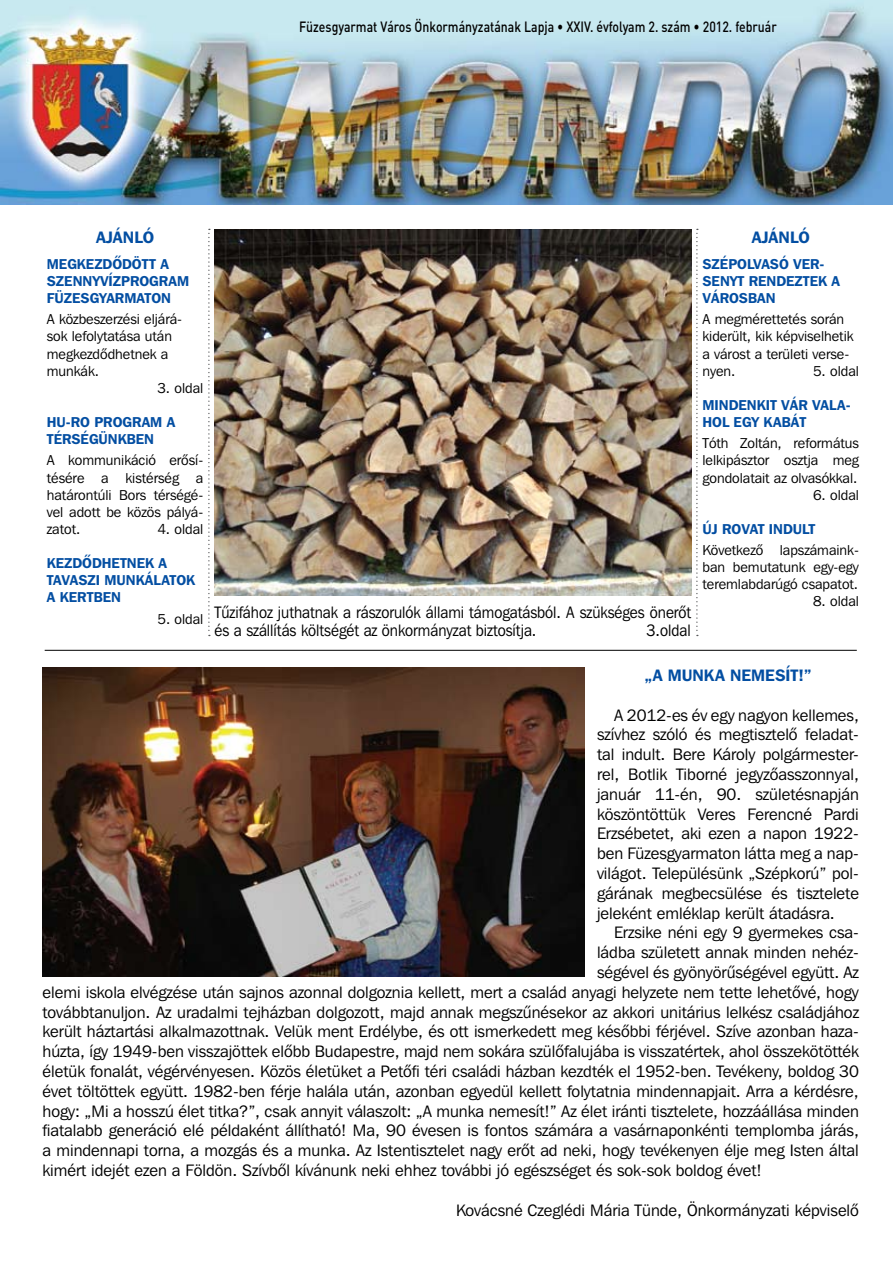
<style>
.page{position:relative;width:893px;height:1263px;background:#fff}
.page>*{position:absolute;margin:0;border:0;box-sizing:border-box;transform-origin:0 0}
.t1{font:16.5px/19.8px "Franklin Gothic Bk HU Book";color:#000;text-align:justify}
.t2{font:16.5px/18px "Franklin Gothic Bk HU Book";color:#000;scale:.92 1}
.t3{font:16.5px "Franklin Gothic Demi HU Demi";color:#034ea2}
.t4{font:500 14.7px "DIN";color:#000;scale:.83 1}
.t5{font:14.25px/17.1px "Franklin Gothic Bk HU Book";color:#000;text-align:justify}
.t6{font:14.25px/17.1px "Franklin Gothic Demi HU Demi";color:#034ea2}
</style>
<div class="page">
<img style="left:0;top:0;width:893px;height:204px">
<img style="left:214px;top:230px;width:477px;height:365px">
<hr style="left:45px;top:650px;width:812px;height:1px;background:#000">
<svg style="left:208px;top:229px;width:2px;height:407px"></svg>
<svg style="left:696px;top:229px;width:2px;height:407px"></svg>
<img style="left:43px;top:668px;width:541px;height:308px">
<p class="t4" style="left:299px;top:17px;width:577px">Füzesgyarmat Város Önkormányzatának Lapja • XXIV. évfolyam 2. szám • 2012. február</p>
<p class="t3" style="left:96px;top:226px;width:59px">AJÁNLÓ</p>
<p class="t6" style="left:47px;top:255px;width:144px">MEGKEZDÔDÖTT A<br>SZENNYVÍZPROGRAM<br>FÜZESGYARMATON</p>
<p class="t5" style="left:47px;top:311px;width:137px;text-align:left">A közbeszerzési eljárá&shy;sok lefolytatása után megkezdôdhetnek a munkák.</p>
<p class="t5" style="left:157px;top:379px;width:47px">3. oldal</p>
<p class="t6" style="left:47px;top:413px;width:130px">HU-RO PROGRAM A<br>TÉRSÉGÜNKBEN</p>
<p class="t5" style="left:47px;top:452px;width:158px">A kommunikáció erôsí&shy;tésére a kistérség a határontúli Bors térségé&shy;vel adott be közös pályá&shy;zatot.</p>
<p class="t5" style="left:157px;top:520px;width:47px">4. oldal</p>
<p class="t6" style="left:47px;top:554px;width:150px">KEZDÔDHETNEK A<br>TAVASZI MUNKÁLATOK<br>A KERTBEN</p>
<p class="t5" style="left:157px;top:610px;width:47px">5. oldal</p>
<p class="t2" style="left:214px;top:603px;width:520px">Tûzifához juthatnak a rászorulók állami támogatásból. A szükséges önerôt és a szállítás költségét az önkormányzat biztosítja.</p>
<p class="t2" style="left:646px;top:621px;width:50px">3.oldal</p>
<p class="t3" style="left:752px;top:226px;width:59px">AJÁNLÓ</p>
<p class="t6" style="left:702px;top:255px;width:139px">SZÉPOLVASÓ VER-<br>SENYT RENDEZTEK A<br>VÁROSBAN</p>
<p class="t5" style="left:702px;top:311px;width:153px;text-align:left">A megmérettetés során kiderült, kik képviselhetik a várost a területi verse&shy;nyen.</p>
<p class="t5" style="left:813px;top:362px;width:47px">5. oldal</p>
<p class="t6" style="left:702px;top:396px;width:150px">MINDENKIT VÁR VALA-<br>HOL EGY KABÁT</p>
<p class="t5" style="left:702px;top:435px;width:158px">Tóth Zoltán, református lelkipásztor osztja meg gondolatait az olvasókkal.</p>
<p class="t5" style="left:813px;top:486px;width:47px">6. oldal</p>
<p class="t6" style="left:702px;top:520px;width:114px">ÚJ ROVAT INDULT</p>
<p class="t5" style="left:702px;top:541px;width:158px">Következô lapszámaink&shy;ban bemutatunk egy-egy teremlabdarúgó csapatot.</p>
<p class="t5" style="left:813px;top:593px;width:47px">8. oldal</p>
<p class="t3" style="left:645px;top:665px;width:168px">„A MUNKA NEMESÍT!”</p>
<p class="t1" style="left:597px;top:705px;width:263px;text-indent:17px">A 2012-es év egy nagyon kellemes, szívhez szóló és megtisztelô feladat&shy;tal indult. Bere Károly polgármester&shy;rel, Botlik Tiborné jegyzôasszonnyal, január 11-én, 90. születésnapján köszöntöttük Veres Ferencné Pardi Erzsébetet, aki ezen a napon 1922- ben Füzesgyarmaton látta meg a nap&shy;világot. Településünk „Szépkorú” pol&shy;gárának megbecsülése és tisztelete jeleként emléklap került átadásra.</p>
<p class="t1" style="left:614px;top:922px;width:246px">Erzsike néni egy 9 gyermekes csa-</p>
<p class="t1" style="left:597px;top:942px;width:263px">ládba született annak minden nehéz-</p>
<p class="t1" style="left:597px;top:962px;width:263px">ségével és gyönyörûségével együtt. Az</p>
<p class="t1" style="left:43px;top:982px;width:818px">elemi iskola elvégzése után sajnos azonnal dolgoznia kellett, mert a család anyagi helyzete nem tette lehetôvé, hogy</p>
<p class="t1" style="left:43px;top:1002px;width:818px">továbbtanuljon. Az uradalmi tejházban dolgozott, majd annak megszûnésekor az akkori unitárius lelkész családjához</p>
<p class="t1" style="left:43px;top:1021px;width:818px">került háztartási alkalmazottnak. Velük ment Erdélybe, és ott ismerkedett meg késôbbi férjével. Szíve azonban haza-</p>
<p class="t1" style="left:43px;top:1041px;width:818px">húzta, így 1949-ben visszajöttek elôbb Budapestre, majd nem sokára szülôfalujába is visszatértek, ahol összekötötték</p>
<p class="t1" style="left:43px;top:1061px;width:818px">életük fonalát, végérvényesen. Közös életüket a Petôfi téri családi házban kezdték el 1952-ben. Tevékeny, boldog 30</p>
<p class="t1" style="left:43px;top:1081px;width:818px">évet töltöttek együtt. 1982-ben férje halála után, azonban egyedül kellett folytatnia mindennapjait. Arra a kérdésre,</p>
<p class="t1" style="left:43px;top:1101px;width:818px">hogy: „Mi a hosszú élet titka?”, csak annyit válaszolt: „A munka nemesít!” Az élet iránti tisztelete, hozzáállása minden</p>
<p class="t1" style="left:43px;top:1120px;width:818px">fiatalabb generáció elé példaként állítható! Ma, 90 évesen is fontos számára a vasárnaponkénti templomba járás,</p>
<p class="t1" style="left:43px;top:1140px;width:818px">a mindennapi torna, a mozgás és a munka. Az Istentisztelet nagy erôt ad neki, hogy tevékenyen élje meg Isten által</p>
<p class="t1" style="left:43px;top:1160px;width:721px">kimért idejét ezen a Földön. Szívbôl kívánunk neki ehhez további jó egészséget és sok-sok boldog évet!</p>
<p class="t1" style="left:456px;top:1200px;width:404px">Kovácsné Czeglédi Mária Tünde, Önkormányzati képviselô</p>
</div>
